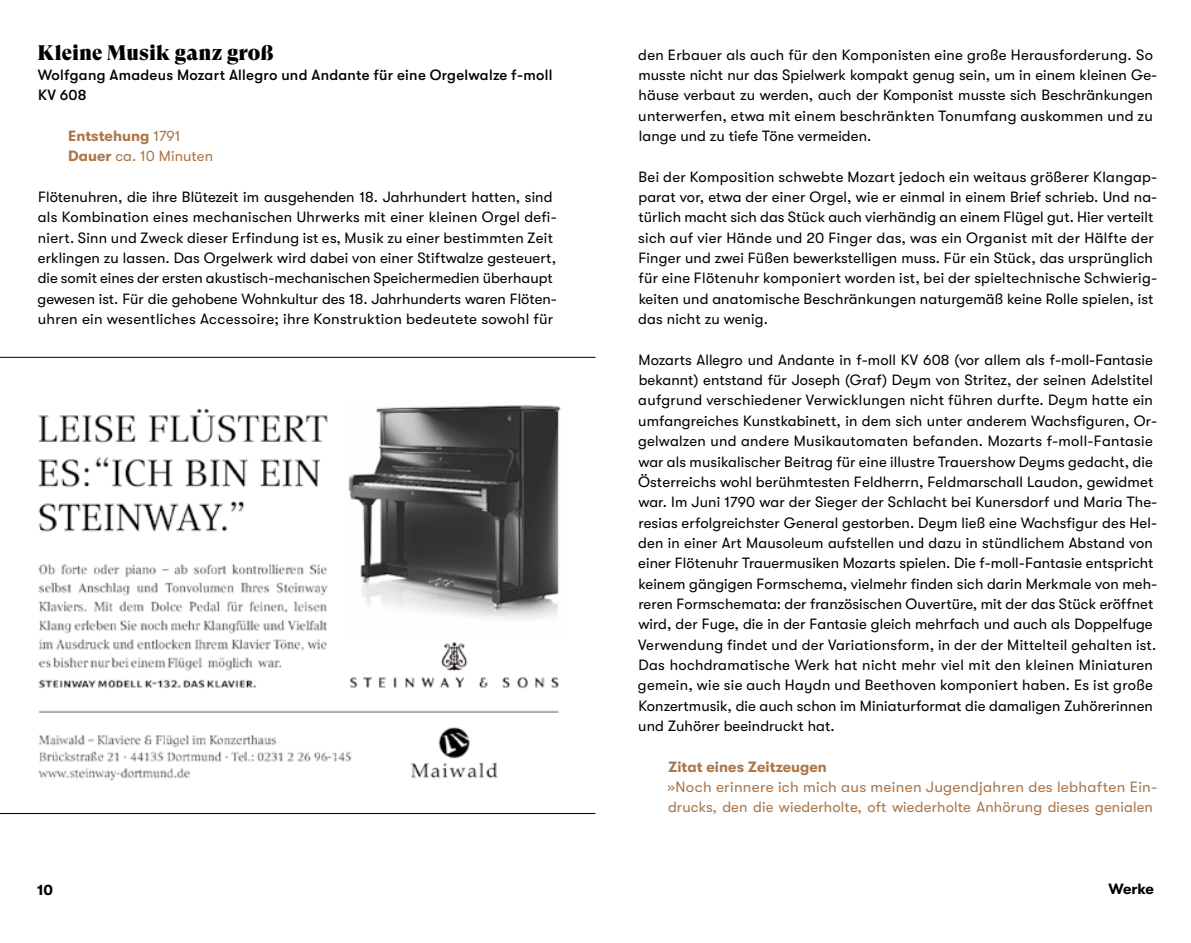
<style>
.page{position:relative;width:1191px;height:943px;background:#fff}
.page>*{position:absolute;margin:0;border:0;box-sizing:border-box;transform-origin:0 0}
.t1{font:21px "GT Super Display Super";letter-spacing:.005em;color:#000}
.t2{font:14.88px/20.3px "GT Walsheim";letter-spacing:.01em;color:#000}
.t3{font:14.88px/20.3px "GT Walsheim";letter-spacing:.01em;color:#ab7648}
.t4{font:500 14.88px/20.3px "GT Walsheim";letter-spacing:.02em;color:#000}
.t5{font:700 14.88px "GT Walsheim";letter-spacing:.005em;color:#ab7648}
.t6{font:700 14.88px "GT Walsheim";color:#000}
.s1{font-weight:700}
</style>
<div class="page">
<img style="left:38px;top:405px;width:523px;height:376px">
<hr style="left:0;top:357px;width:595px;height:1px;background:#000">
<hr style="left:0;top:813px;width:595px;height:1px;background:#000">
<h1 class="t1" style="left:37px;top:41px;width:238px">Kleine Musik ganz groß</h1>
<p class="t4" style="left:38px;top:65px;width:516px">Wolfgang Amadeus Mozart Allegro und Andante für eine Orgelwalze f-moll<br>KV 608</p>
<p class="t3" style="left:68px;top:126px;width:147px"><span class="s1">Entstehung</span> 1791<br><span class="s1">Dauer</span> ca. 10 Minuten</p>
<p class="t2" style="left:38px;top:187px;width:521px">Flötenuhren, die ihre Blütezeit im ausgehenden 18. Jahrhundert hatten, sind als Kombination eines mechanischen Uhrwerks mit einer kleinen Orgel defi&shy;niert. Sinn und Zweck dieser Erfindung ist es, Musik zu einer bestimmten Zeit erklingen zu lassen. Das Orgelwerk wird dabei von einer Stiftwalze gesteuert, die somit eines der ersten akustisch-mechanischen Speichermedien überhaupt gewesen ist. Für die gehobene Wohnkultur des 18. Jahrhunderts waren Flöten&shy;uhren ein wesentliches Accessoire; ihre Konstruktion bedeutete sowohl für</p>
<p class="t2" style="left:638px;top:44px;width:520px">den Erbauer als auch für den Komponisten eine große Herausforderung. So musste nicht nur das Spielwerk kompakt genug sein, um in einem kleinen Ge&shy;häuse verbaut zu werden, auch der Komponist musste sich Beschränkungen unterwerfen, etwa mit einem beschränkten Tonumfang auskommen und zu lange und zu tiefe Töne vermeiden.</p>
<p class="t2" style="left:638px;top:166px;width:520px">Bei der Komposition schwebte Mozart jedoch ein weitaus größerer Klangap&shy;parat vor, etwa der einer Orgel, wie er einmal in einem Brief schrieb. Und na&shy;türlich macht sich das Stück auch vierhändig an einem Flügel gut. Hier verteilt sich auf vier Hände und 20 Finger das, was ein Organist mit der Hälfte der Finger und zwei Füßen bewerkstelligen muss. Für ein Stück, das ursprünglich für eine Flötenuhr komponiert worden ist, bei der spieltechnische Schwierig&shy;keiten und anatomische Beschränkungen naturgemäß keine Rolle spielen, ist das nicht zu wenig.</p>
<p class="t2" style="left:638px;top:349px;width:521px">Mozarts Allegro und Andante in f-moll KV 608 (vor allem als f-moll-Fantasie bekannt) entstand für Joseph (Graf) Deym von Stritez, der seinen Adelstitel aufgrund verschiedener Verwicklungen nicht führen durfte. Deym hatte ein umfangreiches Kunstkabinett, in dem sich unter anderem Wachsfiguren, Or&shy;gelwalzen und andere Musikautomaten befanden. Mozarts f-moll-Fantasie war als musikalischer Beitrag für eine illustre Trauershow Deyms gedacht, die Österreichs wohl berühmtesten Feldherrn, Feldmarschall Laudon, gewidmet war. Im Juni 1790 war der Sieger der Schlacht bei Kunersdorf und Maria The&shy;resias erfolgreichster General gestorben. Deym ließ eine Wachsfigur des Hel&shy;den in einer Art Mausoleum aufstellen und dazu in stündlichem Abstand von einer Flötenuhr Trauermusiken Mozarts spielen. Die f-moll-Fantasie entspricht keinem gängigen Formschema, vielmehr finden sich darin Merkmale von meh&shy;reren Formschemata: der französischen Ouvertüre, mit der das Stück eröffnet wird, der Fuge, die in der Fantasie gleich mehrfach und auch als Doppelfuge Verwendung findet und der Variationsform, in der der Mittelteil gehalten ist.<br>Das hochdramatische Werk hat nicht mehr viel mit den kleinen Miniaturen gemein, wie sie auch Haydn und Beethoven komponiert haben. Es ist große Konzertmusik, die auch schon im Miniaturformat die damaligen Zuhörerinnen und Zuhörer beeindruckt hat.</p>
<p class="t5" style="left:668px;top:758px;width:160px">Zitat eines Zeitzeugen</p>
<p class="t3" style="left:667px;top:777px;width:491px">»Noch erinnere ich mich aus meinen Jugendjahren des lebhaften Ein&shy;drucks, den die wiederholte, oft wiederholte Anhörung dieses genialen</p>
<p class="t6" style="left:37px;top:881px;width:18px">10</p>
<p class="t6" style="left:1108px;top:880px;width:47px">Werke</p>
</div>
